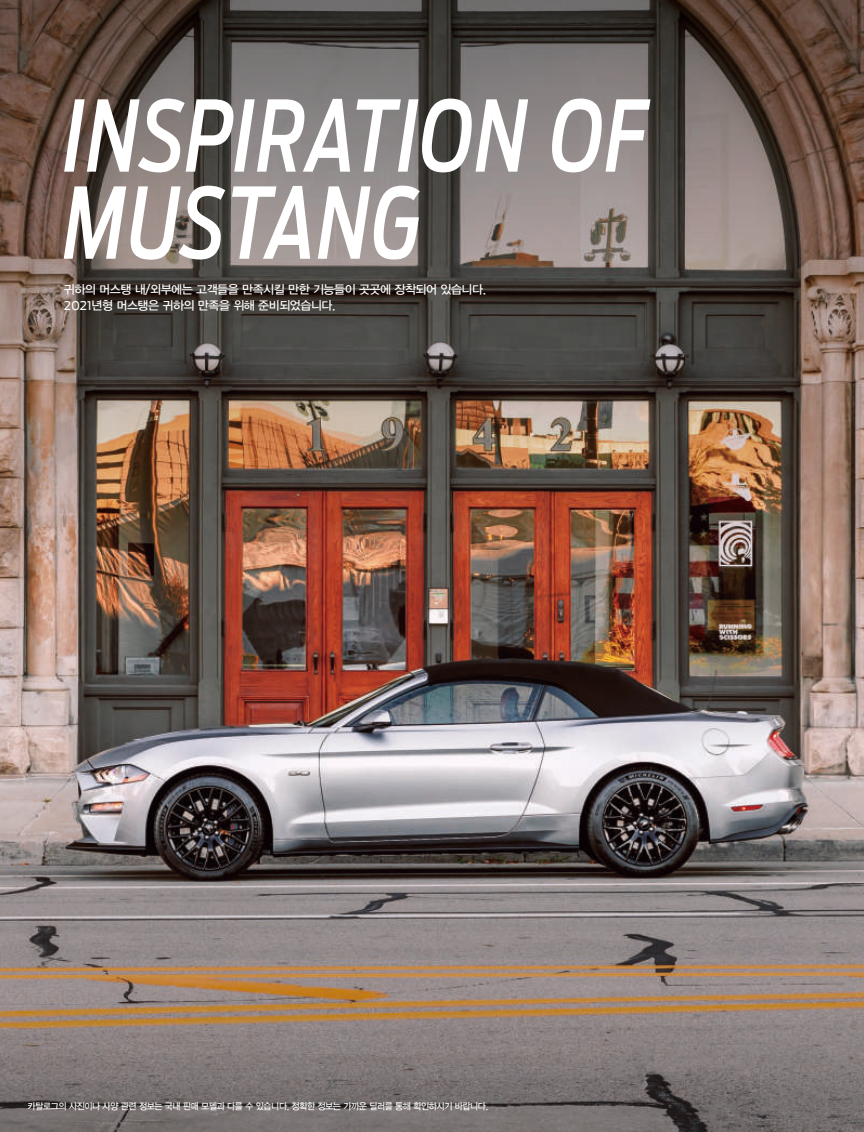
<style>
.page{position:relative;width:864px;height:1132px;background:#fff}
.page>*{position:absolute;margin:0;border:0;box-sizing:border-box;transform-origin:0 0}
.t1{font:italic 97.5px/87px "Ford Antenna Cond Medium";letter-spacing:.015em;color:#fff;scale:.85 1}
.t2{font:12px/16.5px "YDVYGO Std 13";letter-spacing:-.04em;color:#fff}
.t3{font:9.3px "YDVYGO Std 13";letter-spacing:-.04em;color:#fff;scale:.95 1}
.s1{font-family:"Ford Antenna Regular"}
</style>
<div class="page">
<img style="left:0;top:625px;width:863px;height:162px">
<svg style="left:0;top:787px;width:863px;height:344px;background:#847874"></svg>
<img style="left:0;top:0;width:863px;height:625px">
<h1 class="t1" style="left:64px;top:94px;width:687px">INSPIRATION OF<br>MUSTANG</h1>
<p class="t2" style="left:64px;top:281px;width:423px">귀하의 머스탱 내/외부에는 고객들을 만족시킬 만한 기능들이 곳곳에 장착되어 있습니다.<br><span class="s1">2021</span>년형 머스탱은 귀하의 만족을 위해 준비되었습니다.</p>
<p class="t3" style="left:28px;top:1100px;width:486px">카탈로그의 사진이나 사양 관련 정보는 국내 판매 모델과 다를 수 있습니다. 정확한 정보는 가까운 딜러를 통해 확인하시기 바랍니다.</p>
</div>
